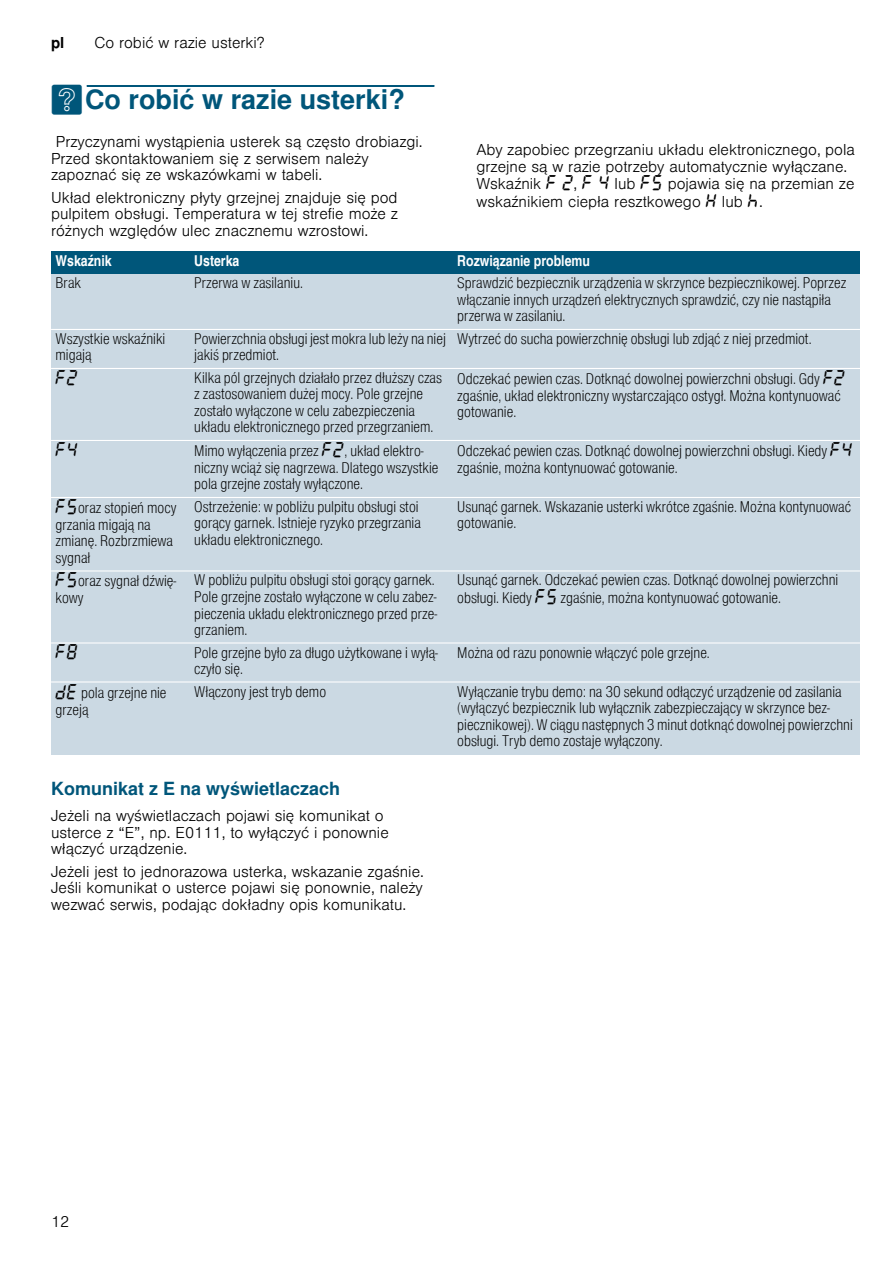
<style>
.page{position:relative;width:893px;height:1263px;background:#fff}
.page>*{position:absolute;margin:0;border:0;box-sizing:border-box;transform-origin:0 0}
.t1{font:700 27px "Nimbus San L";color:#00567a}
.t2{font:700 18px "Nimbus San L";color:#00567a}
.t3{font:16.5px "BSH Symb All";color:#000}
.t4{font:15px/16.5px "Nimbus San L Lig Con";color:#000}
.t5{font:300 15px/16.5px "Nimbus San L";color:#000}
.t6{font:15px "Nimbus San L Bol Con";color:#fff}
.t7{font:700 15px "Nimbus San L";color:#000}
.s1{font-family:"BSH Symb PG2";font-weight:400}
.s2{font-family:"BSH Symb All";font-weight:400;font-size:16.5px}
.s3{font-family:"BSH Symb All";font-size:16.5px}
</style>
<div class="page">
<div style="left:87px;top:85px;width:347px;height:2px;border:1px solid #00567a"></div>
<div style="left:51px;top:251px;width:139px;height:23px;background:#00567a"></div>
<div style="left:190px;top:251px;width:263px;height:23px;background:#00567a"></div>
<div style="left:453px;top:251px;width:407px;height:23px;background:#00567a"></div>
<div style="left:51px;top:274px;width:139px;height:55px;background:#cbd9e3"></div>
<div style="left:190px;top:274px;width:263px;height:55px;background:#cbd9e3"></div>
<div style="left:453px;top:274px;width:407px;height:55px;background:#cbd9e3"></div>
<div style="left:51px;top:329px;width:139px;height:39px;background:#cbd9e3"></div>
<div style="left:190px;top:329px;width:263px;height:39px;background:#cbd9e3"></div>
<div style="left:453px;top:329px;width:407px;height:39px;background:#cbd9e3"></div>
<div style="left:51px;top:368px;width:139px;height:72px;background:#cbd9e3"></div>
<div style="left:190px;top:368px;width:263px;height:72px;background:#cbd9e3"></div>
<div style="left:453px;top:368px;width:407px;height:72px;background:#cbd9e3"></div>
<div style="left:51px;top:440px;width:139px;height:57px;background:#cbd9e3"></div>
<div style="left:190px;top:440px;width:263px;height:57px;background:#cbd9e3"></div>
<div style="left:453px;top:440px;width:407px;height:57px;background:#cbd9e3"></div>
<div style="left:51px;top:497px;width:139px;height:74px;background:#cbd9e3"></div>
<div style="left:190px;top:497px;width:263px;height:74px;background:#cbd9e3"></div>
<div style="left:453px;top:497px;width:407px;height:74px;background:#cbd9e3"></div>
<div style="left:51px;top:571px;width:139px;height:72px;background:#cbd9e3"></div>
<div style="left:190px;top:571px;width:263px;height:72px;background:#cbd9e3"></div>
<div style="left:453px;top:571px;width:407px;height:72px;background:#cbd9e3"></div>
<div style="left:51px;top:643px;width:139px;height:39px;background:#cbd9e3"></div>
<div style="left:190px;top:643px;width:263px;height:39px;background:#cbd9e3"></div>
<div style="left:453px;top:643px;width:407px;height:39px;background:#cbd9e3"></div>
<div style="left:51px;top:682px;width:139px;height:72px;background:#cbd9e3"></div>
<div style="left:190px;top:682px;width:263px;height:72px;background:#cbd9e3"></div>
<div style="left:453px;top:682px;width:407px;height:72px;background:#cbd9e3"></div>
<hr style="left:51px;top:329px;width:809px;height:1px;background:#fff">
<hr style="left:51px;top:368px;width:809px;height:1px;background:#fff">
<hr style="left:51px;top:440px;width:809px;height:1px;background:#fff">
<hr style="left:51px;top:497px;width:809px;height:1px;background:#fff">
<hr style="left:51px;top:570px;width:809px;height:1px;background:#fff">
<hr style="left:51px;top:642px;width:809px;height:1px;background:#fff">
<hr style="left:51px;top:681px;width:809px;height:1px;background:#fff">
<p class="t7" style="left:51px;top:34px;width:15px">pl</p>
<p class="t5" style="left:94px;top:33px;width:172px">Co robić w razie usterki?</p>
<h1 class="t1" style="left:51px;top:83px;width:355px"><span class="s1">3</span>Co robić w razie usterki?</h1>
<p class="t5" style="left:51px;top:132px;width:373px;text-indent:5px">Przyczynami wystąpienia usterek są często drobiazgi.<br>Przed skontaktowaniem się z serwisem należy zapoznać się ze wskazówkami w tabeli.</p>
<p class="t5" style="left:51px;top:188px;width:348px;text-align:justify">Układ elektroniczny płyty grzejnej znajduje się pod pulpitem obsługi. Temperatura w tej strefie może z różnych względów ulec znacznemu wzrostowi.</p>
<p class="t5" style="left:476px;top:140px;width:380px;line-height:17.4px">Aby zapobiec przegrzaniu układu elektronicznego, pola grzejne są w razie potrzeby automatycznie wyłączane.<br>Wskaźnik <span class="s2">” ƒ</span>, <span class="s2">” …</span> lub <span class="s2">”†</span> pojawia się na przemian ze wskaźnikiem ciepła resztkowego <span class="s2">•</span> lub <span class="s2">œ</span>.</p>
<p class="t6" style="left:56px;top:251px;width:58px">Wskaźnik</p>
<p class="t6" style="left:194px;top:251px;width:47px">Usterka</p>
<p class="t6" style="left:457px;top:251px;width:134px">Rozwiązanie problemu</p>
<p class="t4" style="left:56px;top:274px;width:27px">Brak</p>
<p class="t4" style="left:194px;top:274px;width:110px">Przerwa w zasilaniu.</p>
<p class="t4" style="left:457px;top:274px;width:390px">Sprawdzić bezpiecznik urządzenia w skrzynce bezpiecznikowej. Poprzez włączanie innych urządzeń elektrycznych sprawdzić, czy nie nastąpiła przerwa w zasilaniu.</p>
<p class="t4" style="left:56px;top:330px;width:111px">Wszystkie wskaźniki migają</p>
<p class="t4" style="left:194px;top:330px;width:253px">Powierzchnia obsługi jest mokra lub leży na niej jakiś przedmiot.</p>
<p class="t4" style="left:457px;top:330px;width:356px">Wytrzeć do sucha powierzchnię obsługi lub zdjąć z niej przedmiot.</p>
<p class="t3" style="left:56px;top:369px;width:24px">”ƒ</p>
<p class="t4" style="left:194px;top:369px;width:249px">Kilka pól grzejnych działało przez dłuższy czas z zastosowaniem dużej mocy. Pole grzejne zostało wyłączone w celu zabezpieczenia układu elektronicznego przed przegrzaniem.</p>
<p class="t4" style="left:457px;top:370px;width:390px">Odczekać pewien czas. Dotknąć dowolnej powierzchni obsługi. Gdy <span class="s3">”ƒ </span>zgaśnie, układ elektroniczny wystarczająco ostygł. Można kontynuować gotowanie.</p>
<p class="t3" style="left:56px;top:441px;width:24px">”…</p>
<p class="t4" style="left:194px;top:442px;width:246px">Mimo wyłączenia przez <span class="s3">”ƒ</span>, układ elektro&shy;niczny wciąż się nagrzewa. Dlatego wszystkie pola grzejne zostały wyłączone.</p>
<p class="t4" style="left:457px;top:442px;width:397px;line-height:17px">Odczekać pewien czas. Dotknąć dowolnej powierzchni obsługi. Kiedy <span class="s3">”… </span>zgaśnie, można kontynuować gotowanie.</p>
<p class="t4" style="left:56px;top:499px;width:122px"><span class="s3">”†</span>oraz stopień mocy grzania migają na zmianę. Rozbrzmiewa sygnał</p>
<p class="t4" style="left:194px;top:498px;width:228px">Ostrzeżenie: w pobliżu pulpitu obsługi stoi gorący garnek. Istnieje ryzyko przegrzania układu elektronicznego.</p>
<p class="t4" style="left:457px;top:498px;width:395px">Usunąć garnek. Wskazanie usterki wkrótce zgaśnie. Można kontynuować gotowanie.</p>
<p class="t4" style="left:56px;top:572px;width:122px;line-height:17px"><span class="s3">”†</span>oraz sygnał dźwię&shy;kowy</p>
<p class="t4" style="left:194px;top:571px;width:244px">W pobliżu pulpitu obsługi stoi gorący garnek.<br>Pole grzejne zostało wyłączone w celu zabez&shy;pieczenia układu elektronicznego przed prze&shy;grzaniem.</p>
<p class="t4" style="left:457px;top:571px;width:382px;line-height:17.5px">Usunąć garnek. Odczekać pewien czas. Dotknąć dowolnej powierzchni obsługi. Kiedy <span class="s3">”†</span> zgaśnie, można kontynuować gotowanie.</p>
<p class="t3" style="left:56px;top:643px;width:24px">”‰</p>
<p class="t4" style="left:194px;top:643px;width:245px">Pole grzejne było za długo użytkowane i wyłą&shy;czyło się.</p>
<p class="t4" style="left:457px;top:643px;width:254px">Można od razu ponownie włączyć pole grzejne.</p>
<p class="t4" style="left:56px;top:683px;width:112px;line-height:17px"><span class="s3">š“</span> pola grzejne nie grzeją</p>
<p class="t4" style="left:194px;top:682px;width:133px">Włączony jest tryb demo</p>
<p class="t4" style="left:457px;top:682px;width:397px">Wyłączanie trybu demo: na 30 sekund odłączyć urządzenie od zasilania (wyłączyć bezpiecznik lub wyłącznik zabezpieczający w skrzynce bez&shy;piecznikowej). W ciągu następnych 3 minut dotknąć dowolnej powierzchni obsługi. Tryb demo zostaje wyłączony.</p>
<p class="t2" style="left:51px;top:777px;width:291px">Komunikat z E na wyświetlaczach</p>
<p class="t5" style="left:51px;top:806px;width:339px">Jeżeli na wyświetlaczach pojawi się komunikat o usterce z “E”, np. E0111, to wyłączyć i ponownie włączyć urządzenie.</p>
<p class="t5" style="left:51px;top:861px;width:374px;text-align:justify">Jeżeli jest to jednorazowa usterka, wskazanie zgaśnie.<br>Jeśli komunikat o usterce pojawi się ponownie, należy wezwać serwis, podając dokładny opis komunikatu.</p>
<p class="t5" style="left:51px;top:1212px;width:20px">12</p>
</div>
